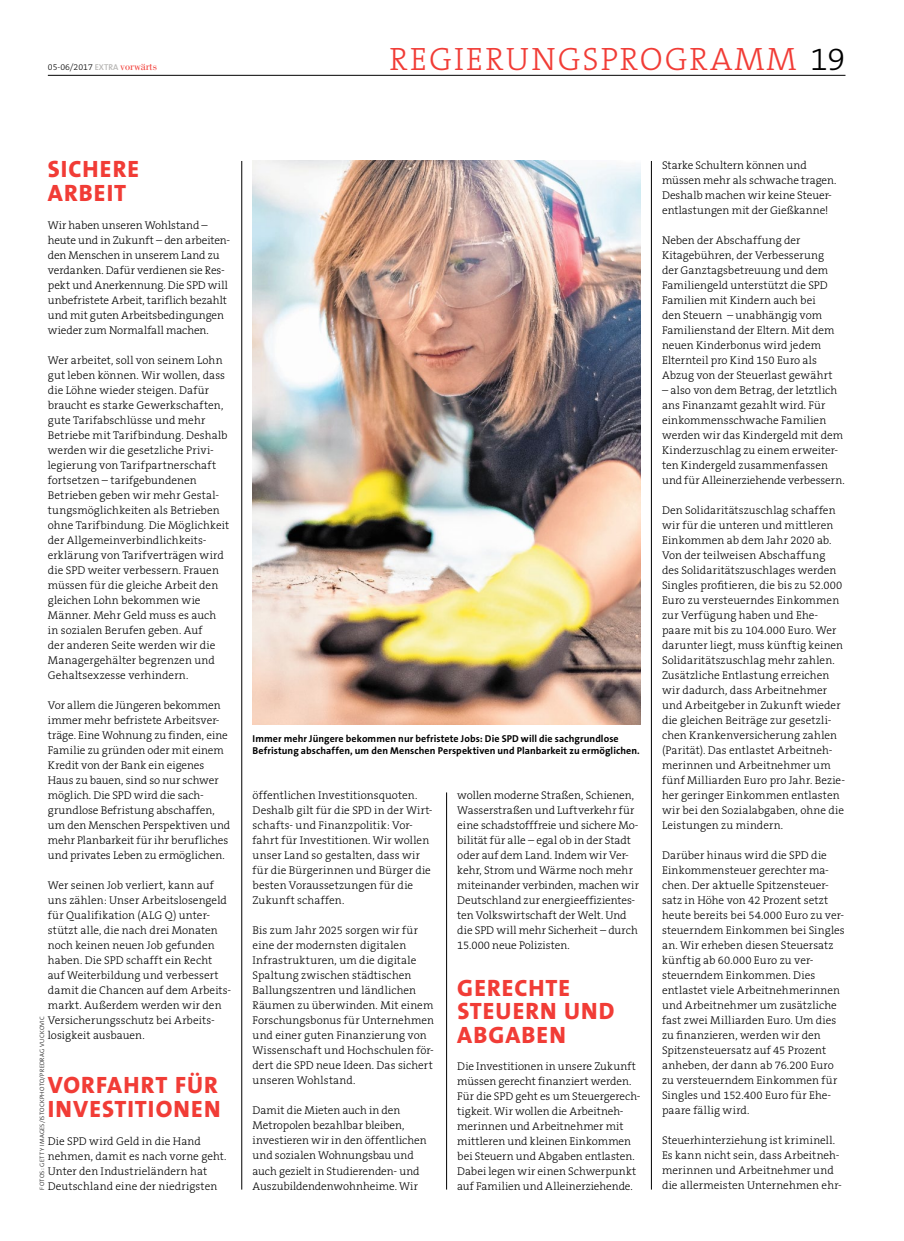
<style>
.page{position:relative;width:904px;height:1241px;background:#fff}
.page>*{position:absolute;margin:0;border:0;box-sizing:border-box;transform-origin:0 0}
.t1{font:300 32.5px "The Serif B3";letter-spacing:.06em;color:#f13c36}
.t2{font:300 32.5px "The Serif B3";color:#000}
.t3{font:800 23.75px/23.8px "The Sans B8";letter-spacing:.045em;color:#f13c36}
.t4{font:300 11.25px/15px "The Serif B3";letter-spacing:.005em;color:#000}
.t5{font:700 10px/12.5px "The Sans B7";letter-spacing:.01em;color:#000}
.t6{font:300 8.75px "The Serif B3";color:#000}
.t7{font:300 6.25px "The Sans B3";letter-spacing:.04em;color:#000}
.s1{font-family:"The Sans B6";font-weight:600;font-size:8.5px;color:#b7b6b4}
.s2{font-family:"Bodoni";font-weight:400;font-size:11.25px;color:#f13c36}
</style>
<div class="page">
<hr style="left:241px;top:161px;width:1px;height:1028px;background:#000">
<hr style="left:446px;top:792px;width:1px;height:397px;background:#000">
<hr style="left:48px;top:75px;width:797px;height:1px;background:#000">
<hr style="left:651px;top:161px;width:1px;height:1028px;background:#000">
<img style="left:252px;top:161px;width:388px;height:563px">
<p class="t6" style="left:48px;top:62px;width:111px">05-06/2017 <span class="s1">EXTRA</span> <span class="s2">vorwärts</span></p>
<h1 class="t1" style="left:389px;top:41px;width:40px">Regier</h1>
<h1 class="t1" style="left:506px;top:41px;width:73px">ungspr</h1>
<h1 class="t1" style="left:640px;top:41px;width:52px">ogramm</h1>
<h1 class="t2" style="left:810px;top:41px;width:37px">19</h1>
<h2 class="t3" style="left:48px;top:158px;width:90px">SICHERE<br>ARBEIT</h2>
<p class="t4" style="left:48px;top:218px;width:184px">Wir haben unseren Wohlstand – heute und in Zukunft – den arbeiten&shy;den Menschen in unserem Land zu verdanken. Dafür verdienen sie Res&shy;pekt und Anerkennung. Die SPD will unbefristete Arbeit, tariflich bezahlt und mit guten Arbeitsbedingungen wieder zum Normalfall machen.</p>
<p class="t4" style="left:48px;top:353px;width:183px">Wer arbeitet, soll von seinem Lohn gut leben können. Wir wollen, dass die Löhne wieder steigen. Dafür braucht es starke Gewerkschaften, gute Tarifabschlüsse und mehr<br>Betriebe mit Tarifbindung. Deshalb werden wir die gesetzliche Privi&shy;legierung von Tarifpartnerschaft fortsetzen – tarifgebundenen<br>Betrieben geben wir mehr Gestal&shy;tungsmöglichkeiten als Betrieben ohne Tarifbindung. Die Möglichkeit der Allgemeinverbindlichkeits&shy;erklärung von Tarifverträgen wird die SPD weiter verbessern. Frauen müssen für die gleiche Arbeit den gleichen Lohn bekommen wie<br>Männer. Mehr Geld muss es auch in sozialen Berufen geben. Auf<br>der anderen Seite werden wir die<br>Managergehälter begrenzen und<br>Gehaltsexzesse verhindern.</p>
<p class="t4" style="left:48px;top:698px;width:184px">Vor allem die Jüngeren bekommen immer mehr befristete Arbeitsver&shy;träge. Eine Wohnung zu finden, eine Familie zu gründen oder mit einem Kredit von der Bank ein eigenes Haus zu bauen, sind so nur schwer möglich. Die SPD wird die sach&shy;grundlose Befristung abschaffen, um den Menschen Perspektiven und mehr Planbarkeit für ihr berufliches und privates Leben zu ermöglichen.</p>
<p class="t4" style="left:48px;top:878px;width:185px">Wer seinen Job verliert, kann auf uns zählen: Unser Arbeitslosengeld für Qualifikation (ALG Q) unter&shy;stützt alle, die nach drei Monaten noch keinen neuen Job gefunden haben. Die SPD schafft ein Recht auf Weiterbildung und verbessert damit die Chancen auf dem Arbeits&shy;markt. Außerdem werden wir den<br>Versicherungsschutz bei Arbeits&shy;losigkeit ausbauen.</p>
<h2 class="t3" style="left:48px;top:1073px;width:174px">VORFAHRT FÜR<br>INVESTITIONEN</h2>
<p class="t4" style="left:48px;top:1133px;width:180px">Die SPD wird Geld in die Hand nehmen, damit es nach vorne geht.<br>Unter den Industrieländern hat<br>Deutschland eine der niedrigsten</p>
<p class="t7" style="left:39px;top:1189px;width:175px;rotate:-90deg">Fotos: Getty Images/iStockphoto/Predrag Vuckovi c</p>
<p class="t5" style="left:252px;top:732px;width:389px">Immer mehr Jüngere bekommen nur befristete Jobs: Die SPD will die sachgrundlose<br>Befristung abschaffen, um den Menschen Perspektiven und Planbarkeit zu ermöglichen.</p>
<p class="t4" style="left:252px;top:788px;width:181px">öffentlichen Investitionsquoten.<br>Deshalb gilt für die SPD in der Wirt&shy;schafts- und Finanzpolitik: Vor&shy;fahrt für Investitionen. Wir wollen unser Land so gestalten, dass wir für die Bürgerinnen und Bürger die besten Voraussetzungen für die<br>Zukunft schaffen.</p>
<p class="t4" style="left:252px;top:923px;width:183px">Bis zum Jahr 2025 sorgen wir für eine der modernsten digitalen<br>Infrastrukturen, um die digitale<br>Spaltung zwischen städtischen<br>Ballungszentren und ländlichen<br>Räumen zu überwinden. Mit einem<br>Forschungsbonus für Unternehmen und einer guten Finanzierung von<br>Wissenschaft und Hochschulen för&shy;dert die SPD neue Ideen. Das sichert unseren Wohlstand.</p>
<p class="t4" style="left:252px;top:1103px;width:175px">Damit die Mieten auch in den<br>Metropolen bezahlbar bleiben, investieren wir in den öffentlichen und sozialen Wohnungsbau und auch gezielt in Studierenden- und<br>Auszubildendenwohnheime. Wir</p>
<p class="t4" style="left:457px;top:788px;width:183px">wollen moderne Straßen, Schienen, Wasserstraßen und Luftverkehr für eine schadstofffreie und sichere Mo&shy;bilität für alle – egal ob in der Stadt oder auf dem Land. Indem wir Ver&shy;kehr, Strom und Wärme noch mehr miteinander verbinden, machen wir Deutschland zur energieeffizientes&shy;ten Volkswirtschaft der Welt. Und die SPD will mehr Sicherheit – durch 15.000 neue Polizisten.</p>
<h2 class="t3" style="left:457px;top:976px;width:157px">GERECHTE -STEUERN UND<br>ABGABEN</h2>
<p class="t4" style="left:457px;top:1058px;width:185px">Die Investitionen in unsere Zukunft müssen gerecht finanziert werden.<br>Für die SPD geht es um Steuergerech&shy;tigkeit. Wir wollen die Arbeitneh&shy;merinnen und Arbeitnehmer mit mittleren und kleinen Einkommen bei Steuern und Abgaben entlasten.<br>Dabei legen wir einen Schwerpunkt auf Familien und Alleinerziehende.</p>
<p class="t4" style="left:662px;top:158px;width:176px">Starke Schultern können und müssen mehr als schwache tragen.<br>Deshalb machen wir keine Steuer&shy;entlastungen mit der Gießkanne!</p>
<p class="t4" style="left:662px;top:233px;width:174px">Neben der Abschaffung der<br>Kitagebühren, der Verbesserung der Ganztagsbetreuung und dem<br>Familiengeld unterstützt die SPD<br>Familien mit Kindern auch bei den Steuern – unabhängig vom<br>Familienstand der Eltern. Mit dem neuen Kinderbonus wird jedem<br>Elternteil pro Kind 150 Euro als<br>Abzug von der Steuerlast gewährt</p>
<p class="t4" style="left:662px;top:383px;width:184px">– also von dem Betrag, der letztlich ans Finanzamt gezahlt wird. Für einkommensschwache Familien werden wir das Kindergeld mit dem Kinderzuschlag zu einem erweiter&shy;ten Kindergeld zusammenfassen und für Alleinerziehende verbessern.</p>
<p class="t4" style="left:662px;top:503px;width:184px">Den Solidaritätszuschlag schaffen wir für die unteren und mittleren Einkommen ab dem Jahr 2020 ab.<br>Von der teilweisen Abschaffung des Solidaritätszuschlages werden Singles profitieren, die bis zu 52.000<br>Euro zu versteuerndes Einkommen zur Verfügung haben und Ehe&shy;paare mit bis zu 104.000 Euro. Wer darunter liegt, muss künftig keinen Solidaritätszuschlag mehr zahlen.<br>Zusätzliche Entlastung erreichen wir dadurch, dass Arbeitnehmer und Arbeitgeber in Zukunft wieder die gleichen Beiträge zur gesetzli&shy;chen Krankenversicherung zahlen (Parität). Das entlastet Arbeitneh&shy;merinnen und Arbeitnehmer um fünf Milliarden Euro pro Jahr. Bezie&shy;her geringer Einkommen entlasten wir bei den Sozialabgaben, ohne die Leistungen zu mindern.</p>
<p class="t4" style="left:662px;top:848px;width:184px">Darüber hinaus wird die SPD die<br>Einkommensteuer gerechter ma&shy;chen. Der aktuelle Spitzensteuer&shy;satz in Höhe von 42 Prozent setzt heute bereits bei 54.000 Euro zu ver&shy;steuerndem Einkommen bei Singles an. Wir erheben diesen Steuersatz künftig ab 60.000 Euro zu ver&shy;steuerndem Einkommen. Dies entlastet viele Arbeitnehmerinnen und Arbeitnehmer um zusätzliche fast zwei Milliarden Euro. Um dies zu finanzieren, werden wir den<br>Spitzensteuersatz auf 45 Prozent anheben, der dann ab 76.200 Euro zu versteuerndem Einkommen für<br>Singles und 152.400 Euro für Ehe&shy;paare fällig wird.</p>
<p class="t4" style="left:662px;top:1133px;width:181px">Steuerhinterziehung ist kriminell.<br>Es kann nicht sein, dass Arbeitneh&shy;merinnen und Arbeitnehmer und die allermeisten Unternehmen ehr-</p>
</div>
